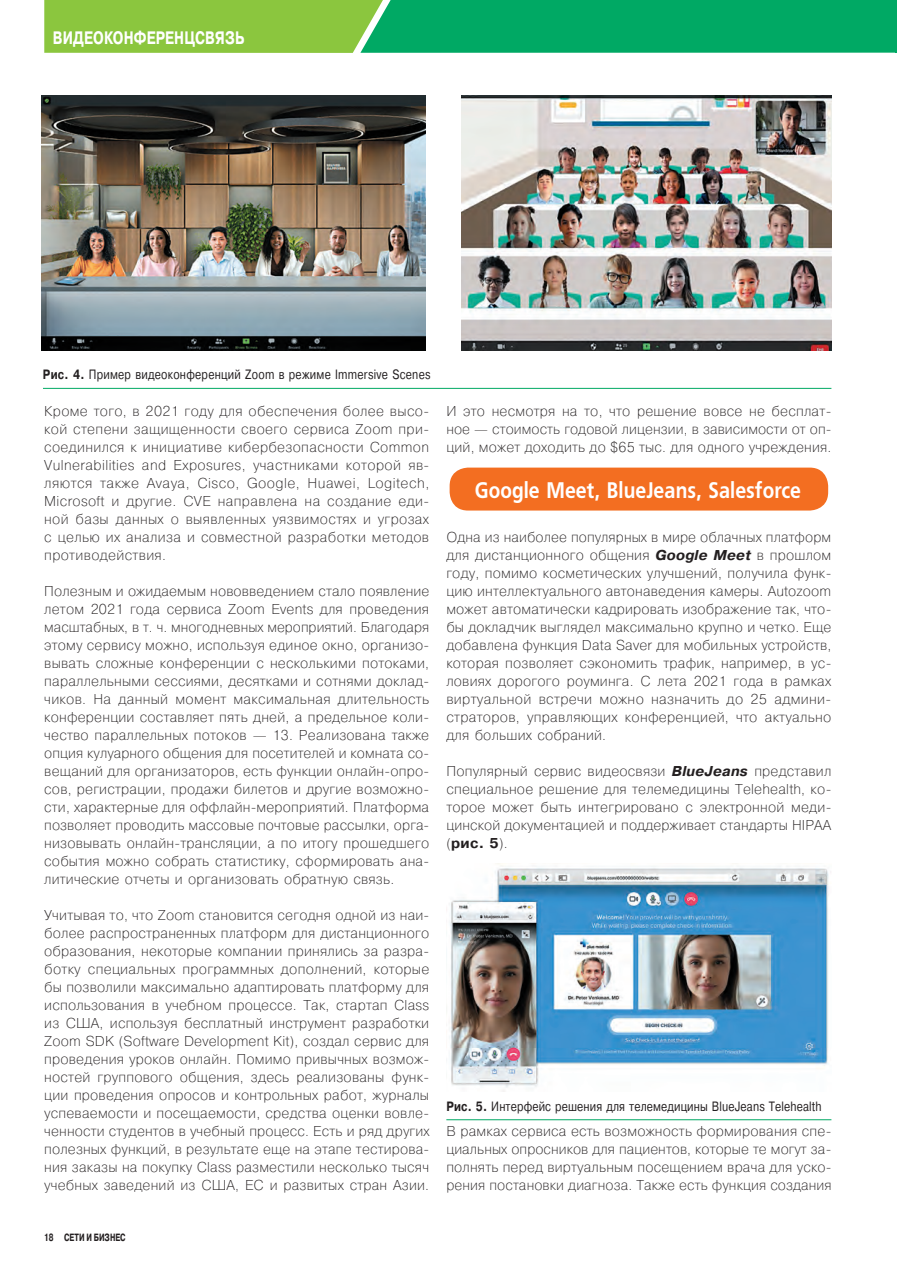
<style>
.page{position:relative;width:897px;height:1267px;background:#fff}
.page>*{position:absolute;margin:0;border:0;box-sizing:border-box;transform-origin:0 0}
.t1{font:600 22.5px "Free Set";letter-spacing:.005em;color:#fff;scale:.85 1}
.t2{font:700 18px "Pragmatica";letter-spacing:.01em;color:#fff;scale:.75 1}
.Текст_osn_GREP{font:200 14.25px/18px "Pragmatica";letter-spacing:.015em;color:#231f20;text-align:justify}
.Рис__-_подп____GREP{font:13.5px "Pragmatica";letter-spacing:.015em;color:#231f20;scale:.8 1}
.t3{font:700 10.5px "Pragmatica";color:#231f20;scale:.7 1}
.s1{font-weight:700}
.s2{font-weight:700;font-style:italic}
</style>
<div class="page">
<hr style="left:446px;top:1119px;width:385px;height:1px;background:#00a964">
<div style="left:449px;top:467px;width:379px;height:43px;background:#f36e21;border-radius:18px"></div>
<img style="left:446px;top:863px;width:383px;height:228px">
<img style="left:42px;top:95px;width:384px;height:256px">
<img style="left:461px;top:95px;width:370px;height:256px">
<hr style="left:43px;top:388px;width:788px;height:1px;background:#00a964">
<svg style="left:44px;top:0;width:853px;height:53px;background:#37b557"></svg>
<p class="t2" style="left:53px;top:26px;width:257px">ВИДЕОКОНФЕРЕНЦСВЯЗЬ</p>
<p class="Рис__-_подп____GREP" style="left:43px;top:366px;width:486px"><span class="s1">Рис. 4.</span> Пример видеоконференций Zoom в режиме Immersive Scenes</p>
<p class="Текст_osn_GREP" style="left:44px;top:401px;width:386px">Кроме того, в 2021 году для обеспечения более высо‑ кой степени защищенности своего сервиса Zoom при‑ соединился к инициативе кибербезопасности Common Vulnerabilities and Exposures, участниками которой яв‑ ляются также Avaya, Cisco, Google, Huawei, Logitech, Microsoft и другие. CVE направлена на создание еди‑ ной базы данных о выявленных уязвимостях и угрозах с целью их анализа и совместной разработки методов противодействия.</p>
<p class="Текст_osn_GREP" style="left:44px;top:581px;width:386px">Полезным и ожидаемым нововведением стало появление летом 2021 года сервиса Zoom Events для проведения масштабных, в т. ч. многодневных мероприятий. Благодаря этому сервису можно, используя единое окно, организо‑ вывать сложные конференции с несколькими потоками, параллельными сессиями, десятками и сотнями доклад‑ чиков. На данный момент максимальная длительность конференции составляет пять дней, а предельное коли‑ чество параллельных потоков — 13. Реализована также опция кулуарного общения для посетителей и комната со‑ вещаний для организаторов, есть функции онлайн-опро‑ сов, регистрации, продажи билетов и другие возможно‑ сти, характерные для оффлайн-мероприятий. Платформа позволяет проводить массовые почтовые рассылки, орга‑ низовывать онлайн-трансляции, а по итогу прошедшего события можно собрать статистику, сформировать ана‑ литические отчеты и организовать обратную связь.</p>
<p class="Текст_osn_GREP" style="left:44px;top:905px;width:386px">Учитывая то, что Zoom становится сегодня одной из наи‑ более распространенных платформ для дистанционного образования, некоторые компании принялись за разра‑ ботку специальных программных дополнений, которые бы позволили максимально адаптировать платформу для использования в учебном процессе. Так, стартап Class из США, используя бесплатный инструмент разработки Zoom SDK (Software Development Kit), создал сервис для проведения уроков онлайн. Помимо привычных возмож‑ ностей группового общения, здесь реализованы функ‑ ции проведения опросов и контрольных работ, журналы успеваемости и посещаемости, средства оценки вовле‑ ченности студентов в учебный процесс. Есть и ряд других полезных функций, в результате еще на этапе тестирова‑ ния заказы на покупку Class разместили несколько тысяч учебных заведений из США, ЕС и развитых стран Азии.</p>
<p class="Текст_osn_GREP" style="left:446px;top:401px;width:386px">И это несмотря на то, что решение вовсе не бесплат‑ ное — стоимость годовой лицензии, в зависимости от оп‑ ций, может доходить до $65 тыс. для одного учреждения.</p>
<p class="t1" style="left:474px;top:476px;width:385px">Google Meet, BlueJeans, Salesforce</p>
<p class="Текст_osn_GREP" style="left:446px;top:527px;width:386px">Одна из наиболее популярных в мире облачных платформ для дистанционного общения <span class="s2">Google Meet</span> в прошлом году, помимо косметических улучшений, получила функ‑ цию интеллектуального автонаведения камеры. Autozoom может автоматически кадрировать изображение так, что‑ бы докладчик выглядел максимально крупно и четко. Еще добавлена функция Data Saver для мобильных устройств, которая позволяет сэкономить трафик, например, в ус‑ ловиях дорогого роуминга. С лета 2021 года в рамках виртуальной встречи можно назначить до 25 админи‑ страторов, управляющих конференцией, что актуально для больших собраний.</p>
<p class="Текст_osn_GREP" style="left:446px;top:761px;width:386px">Популярный сервис видеосвязи <span class="s2">BlueJeans</span> представил специальное решение для телемедицины Telehealth, ко‑ торое может быть интегрировано с электронной меди‑ цинской документацией и поддерживает стандарты HIPAA (<span class="s1">рис. 5</span>).</p>
<p class="Рис__-_подп____GREP" style="left:446px;top:1097px;width:470px"><span class="s1">Рис. 5.</span> Интерфейс решения для телемедицины BlueJeans Telehealth</p>
<p class="Текст_osn_GREP" style="left:446px;top:1121px;width:387px">В рамках сервиса есть возможность формирования спе‑ циальных опросников для пациентов, которые те могут за‑ полнять перед виртуальным посещением врача для уско‑ рения постановки диагноза. Также есть функция создания</p>
<p class="t3" style="left:44px;top:1230px;width:118px">18 СЕТИ И БИЗНЕС</p>
</div>
